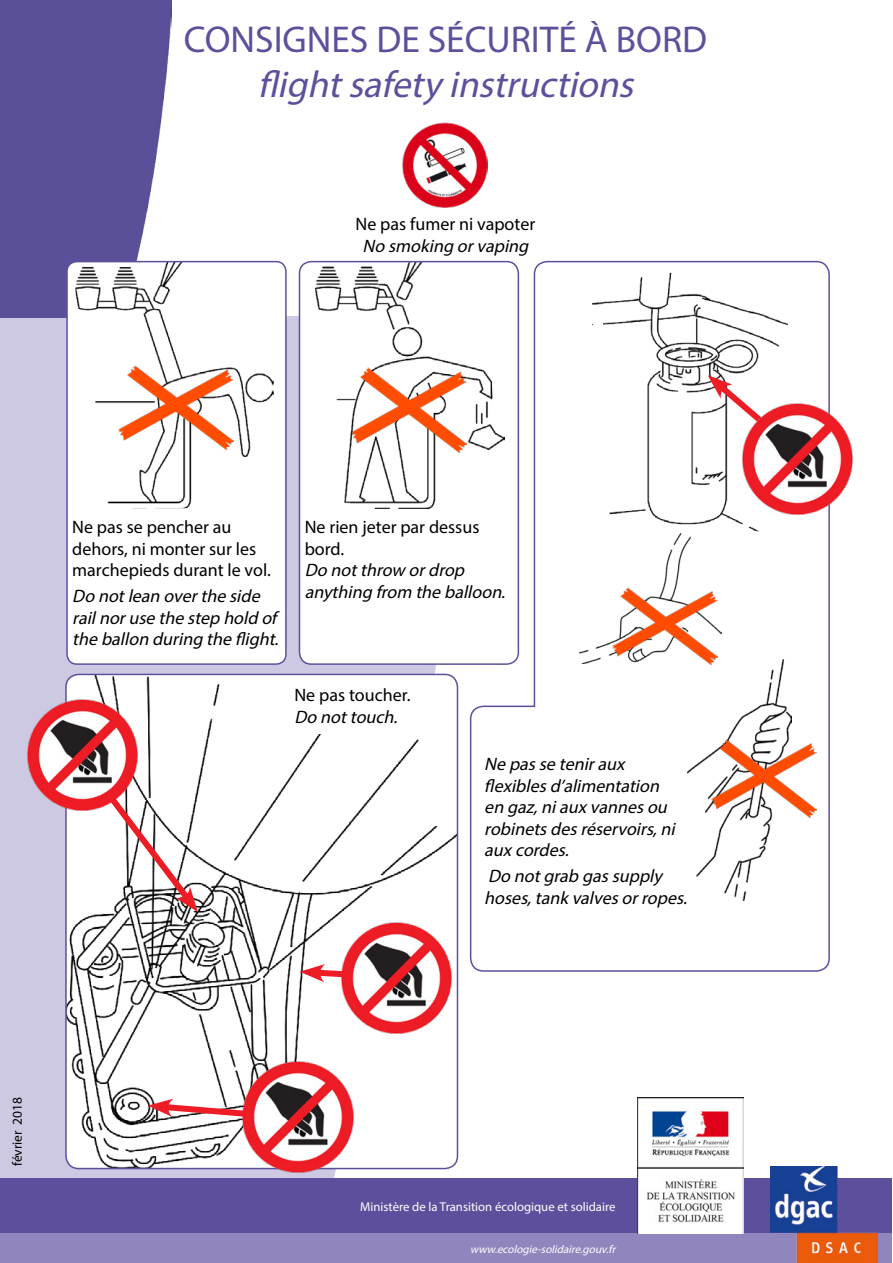
<style>
.page{position:relative;width:893px;height:1263px;background:#fff}
.page>*{position:absolute;margin:0;border:0;box-sizing:border-box;transform-origin:0 0}
.t1{font:37.5px "Myriad Pro";color:#5e4f9c}
.t2{font:italic 37.5px "Myriad Pro";color:#5e4f9c}
.t3{font:italic 18px/21.6px "Myriad Pro";color:#000}
.t4{font:18px/21.6px "Myriad Pro";color:#000}
.t5{font:13.5px "Myriad Pro";color:#000}
.t6{font:12.75px "Myriad Pro";color:#fff}
.t7{font:italic 11.25px "Myriad Pro";color:#fff}
</style>
<div class="page">
<div style="left:0;top:316px;width:459px;height:862px;background:#cdc9e2"></div>
<div style="left:0;top:1178px;width:892px;height:55px;background:#5e4f9c"></div>
<div style="left:0;top:1233px;width:892px;height:30px;background:#9185be"></div>
<img style="left:771px;top:1166px;width:106px;height:97px">
<img style="left:638px;top:1097px;width:106px;height:136px">
<hr style="left:892px;top:1178px;width:1px;height:55px;background:#5e4f9c">
<hr style="left:892px;top:1233px;width:1px;height:30px;background:#9185be">
<div style="left:0;top:0;width:171px;height:318px;background:#5a5099"></div>
<svg style="left:469px;top:260px;width:361px;height:712px"></svg>
<img style="left:592px;top:273px;width:196px;height:258px">
<img style="left:579px;top:534px;width:142px;height:129px">
<img style="left:612px;top:587px;width:105px;height:78px">
<img style="left:688px;top:659px;width:104px;height:242px">
<img style="left:711px;top:740px;width:105px;height:78px">
<svg style="left:708px;top:375px;width:75px;height:66px"></svg>
<img style="left:740px;top:402px;width:113px;height:115px">
<img style="left:403px;top:123px;width:85px;height:85px">
<div style="left:67px;top:262px;width:219px;height:402px;background:#fff;border-radius:10px"></div>
<img style="left:75px;top:264px;width:199px;height:244px">
<div style="left:66px;top:261px;width:221px;height:404px;border:2px solid #5e4f9c;border-radius:10px"></div>
<img style="left:119px;top:365px;width:115px;height:85px">
<div style="left:299px;top:262px;width:219px;height:402px;background:#fff;border-radius:12px"></div>
<img style="left:316px;top:264px;width:189px;height:244px">
<div style="left:299px;top:261px;width:220px;height:404px;border:2px solid #5e4f9c;border-radius:12px"></div>
<img style="left:351px;top:368px;width:115px;height:85px">
<img style="left:66px;top:674px;width:391px;height:494px">
<div style="left:65px;top:674px;width:393px;height:495px;border:2px solid #5e4f9c;border-radius:13px"></div>
<img style="left:25px;top:697px;width:115px;height:115px">
<svg style="left:101px;top:787px;width:97px;height:125px"></svg>
<img style="left:241px;top:1059px;width:114px;height:115px">
<svg style="left:148px;top:1098px;width:109px;height:22px"></svg>
<img style="left:339px;top:921px;width:115px;height:114px">
<svg style="left:300px;top:964px;width:55px;height:18px"></svg>
<div style="left:294px;top:685px;width:128px;height:49px;background:#fff"></div>
<h1 class="t1" style="left:184px;top:17px;width:525px">CONSIGNES DE SÉCURITÉ À BORD</h1>
<h1 class="t2" style="left:258px;top:62px;width:386px">flightsafetyinstructions</h1>
<p class="t4" style="left:356px;top:213px;width:181px">Ne pas fumer ni vapoter</p>
<p class="t3" style="left:363px;top:235px;width:172px">No smoking orvaping</p>
<p class="t4" style="left:72px;top:516px;width:200px">Ne pas se pencher au dehors, ni monter sur les marchepieds durant le vol.</p>
<p class="t3" style="left:72px;top:585px;width:212px">Do notlean overthe side railnoruse the step hold of the ballon during the flight.</p>
<p class="t4" style="left:305px;top:516px;width:176px">Ne rien jeter par dessus bord.</p>
<p class="t3" style="left:305px;top:559px;width:206px">Do notthrow ordrop anything from the balloon.</p>
<p class="t4" style="left:294px;top:684px;width:117px">Ne pas toucher.</p>
<p class="t3" style="left:294px;top:706px;width:109px">Do nottouch.</p>
<p class="t3" style="left:484px;top:753px;width:197px">Ne passe teniraux flexiblesd’alimentation en gaz,niauxvannesou robinetsdesréservoirs,ni auxcordes.</p>
<p class="t3" style="left:484px;top:865px;width:209px">Do notgrab gassupply hoses,tankvalvesorropes.</p>
<p class="t5" style="left:9px;top:1166px;width:71px;rotate:-90deg">février 2018</p>
<p class="t6" style="left:360px;top:1199px;width:257px">Ministère de la Transition écologique et solidaire</p>
<p class="t7" style="left:470px;top:1242px;width:150px">www.ecologie-solidaire.gouv.fr</p>
</div>
